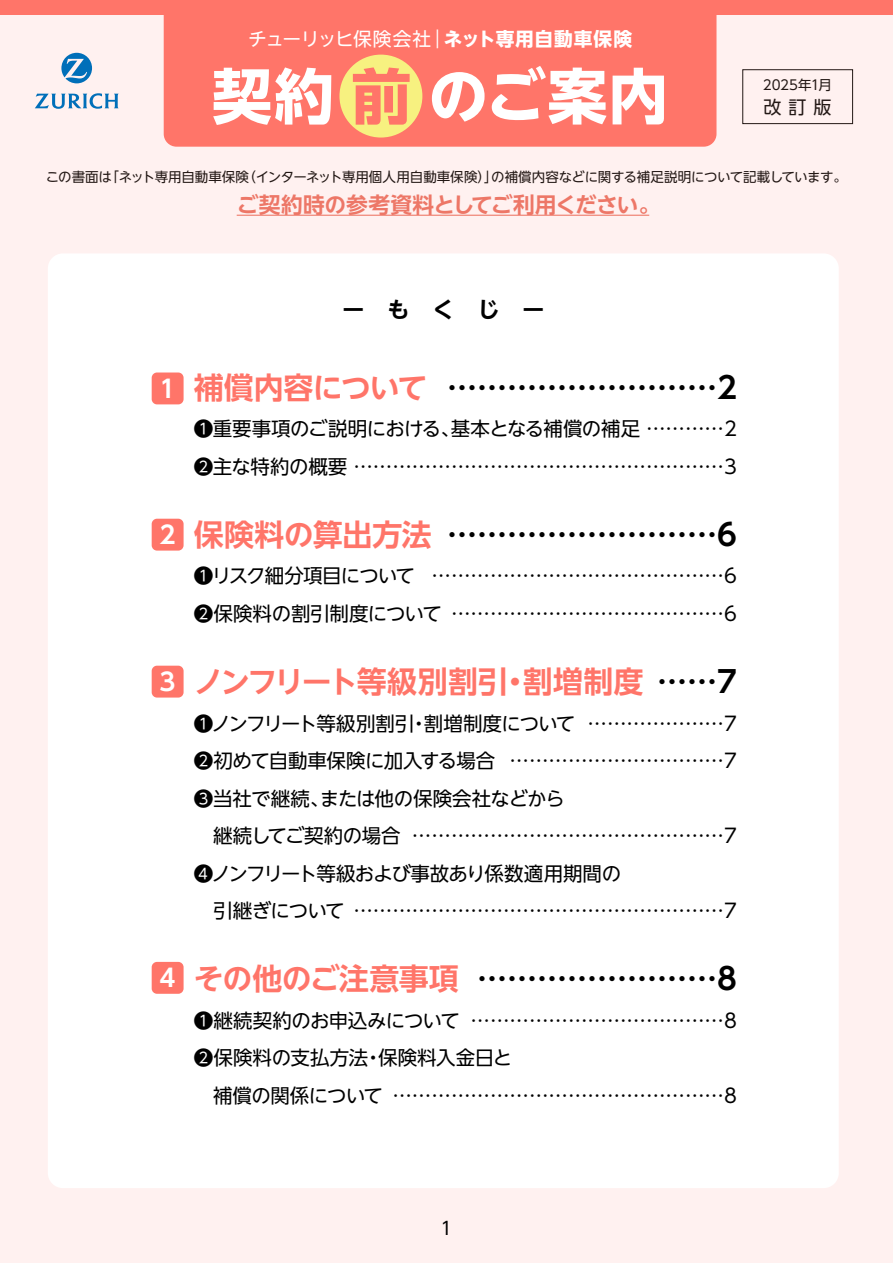
<style>
.page{position:relative;width:893px;height:1263px;background:#fff}
.page>*{position:absolute;margin:0;border:0;box-sizing:border-box;transform-origin:0 0}
.t1{font:700 60px "UD Shin Go NT Pro";letter-spacing:.035em;color:#fff}
.t2{font:700 30px "UD Shin Go NT Pro De";letter-spacing:-.015em;color:#ff7569}
.t3{font:700 30px "UD Shin Go NT Pro De";color:#000}
.t4{font:700 24.3px "UD Shin Go NT Pro De";color:#fff}
.t5{font:700 22.5px "UD Shin Go NT Pro De";color:#000}
.t6{font:700 21.75px "UD Shin Go NT Pro De";letter-spacing:-.01em;color:#ed7767}
.t7{font:19.5px/37.5px "UD Shin Go NT Pro";letter-spacing:-.025em;color:#000}
.t8{font:18.75px "UD Shin Go NT Pro";letter-spacing:-.04em;color:#fff}
.t9{font:18px "UD Shin Go NT Pro";color:#231815}
.t10{font:18px "UD Shin Go NT Pro";color:#000}
.t11{font:13.5px "UD Shin Go NT Pro";letter-spacing:-.015em;color:#231815}
.s1{font-weight:700}
.s2{color:#ff7569}
</style>
<div class="page">
<div style="left:0;top:2px;width:893px;height:1261px;background:#fff1f0"></div>
<div style="left:164px;top:14px;width:552px;height:133px;background:#ff7569"></div>
<div style="left:0;top:0;width:893px;height:14px;background:#ff7569"></div>
<div style="left:48px;top:253px;width:791px;height:935px;background:#fff;border-radius:15px"></div>
<div style="left:742px;top:69px;width:111px;height:55px;border:1px solid #231815"></div>
<hr style="left:237px;top:215px;width:412px;height:1px;background:#ed7767">
<div style="left:339px;top:55px;width:83px;height:83px;background:#f7f180;border-radius:50%"></div>
<div style="left:152px;top:372px;width:32px;height:32px;background:#ff7569;border-radius:5px"></div>
<div style="left:152px;top:519px;width:32px;height:32px;background:#ff7569;border-radius:5px"></div>
<div style="left:152px;top:666px;width:32px;height:31px;background:#ff7569;border-radius:5px"></div>
<div style="left:152px;top:962px;width:32px;height:32px;background:#ff7569;border-radius:5px"></div>
<svg style="left:61px;top:53px;width:31px;height:30px"></svg>
<svg style="left:35px;top:93px;width:84px;height:16px"></svg>
<p class="t8" style="left:248px;top:24px;width:386px">チューリッヒ保険会社｜<span class="s1">ネット専用自動車保険</span></p>
<h1 class="t1" style="left:212px;top:47px;width:458px">契約<span class="s2">前</span>のご案内</h1>
<p class="t11" style="left:763px;top:73px;width:71px">2025年1月</p>
<p class="t9" style="left:764px;top:92px;width:69px">改 訂 版</p>
<p class="t11" style="left:46px;top:166px;width:803px">この書面は「ネット専用自動車保険（インターネット専用個人用自動車保険）」の補償内容などに関する補足説明について記載しています。</p>
<p class="t6" style="left:237px;top:187px;width:425px">ご契約時の参考資料としてご利用ください。</p>
<p class="t5" style="left:342px;top:291px;width:204px">ー　も　く　じ　ー</p>
<p class="t4" style="left:156px;top:369px;width:26px">１</p>
<h2 class="t2" style="left:194px;top:363px;width:235px">補償内容について</h2>
<p class="t7" style="left:194px;top:410px;width:545px">❶重要事項のご説明における、基本となる補償の補足 …………2<br>❷主な特約の概要 …………………………………………………3</p>
<h2 class="t3" style="left:447px;top:363px;width:291px">………………………2</h2>
<p class="t4" style="left:160px;top:515px;width:18px">2</p>
<h2 class="t2" style="left:194px;top:510px;width:240px">保険料の算出方法</h2>
<p class="t7" style="left:194px;top:557px;width:250px">❶リスク細分項目について<br>❷保険料の割引制度について</p>
<h2 class="t3" style="left:447px;top:510px;width:291px">………………………6</h2>
<p class="t7" style="left:431px;top:557px;width:307px;text-align:right">………………………………………6 ……………………………………6</p>
<p class="t4" style="left:160px;top:662px;width:18px">3</p>
<h2 class="t2" style="left:194px;top:657px;width:451px">ノンフリート等級別割引・割増制度</h2>
<p class="t7" style="left:194px;top:704px;width:429px">❶ノンフリート等級別割引・割増制度について<br>❷初めて自動車保険に加入する場合<br>❸当社で継続、または他の保険会社などから<br>　継続してご契約の場合<br>❹ノンフリート等級および事故あり係数適用期間の　引継ぎについて</p>
<h2 class="t3" style="left:657px;top:657px;width:81px">……7</h2>
<p class="t7" style="left:509px;top:704px;width:229px;text-align:right">…………………7 ……………………………7</p>
<p class="t7" style="left:412px;top:816px;width:326px">…………………………………………7</p>
<p class="t7" style="left:353px;top:891px;width:385px">…………………………………………………7</p>
<p class="t4" style="left:160px;top:958px;width:18px">4</p>
<h2 class="t2" style="left:194px;top:954px;width:267px">その他のご注意事項</h2>
<p class="t7" style="left:194px;top:1001px;width:320px">❶継続契約のお申込みについて<br>❷保険料の支払方法・保険料入金日と　補償の関係について</p>
<h2 class="t3" style="left:477px;top:954px;width:261px">……………………8</h2>
<p class="t7" style="left:470px;top:1001px;width:268px">…………………………………8</p>
<p class="t7" style="left:392px;top:1076px;width:346px">……………………………………………8</p>
<p class="t10" style="left:441px;top:1213px;width:13px">1</p>
</div>
